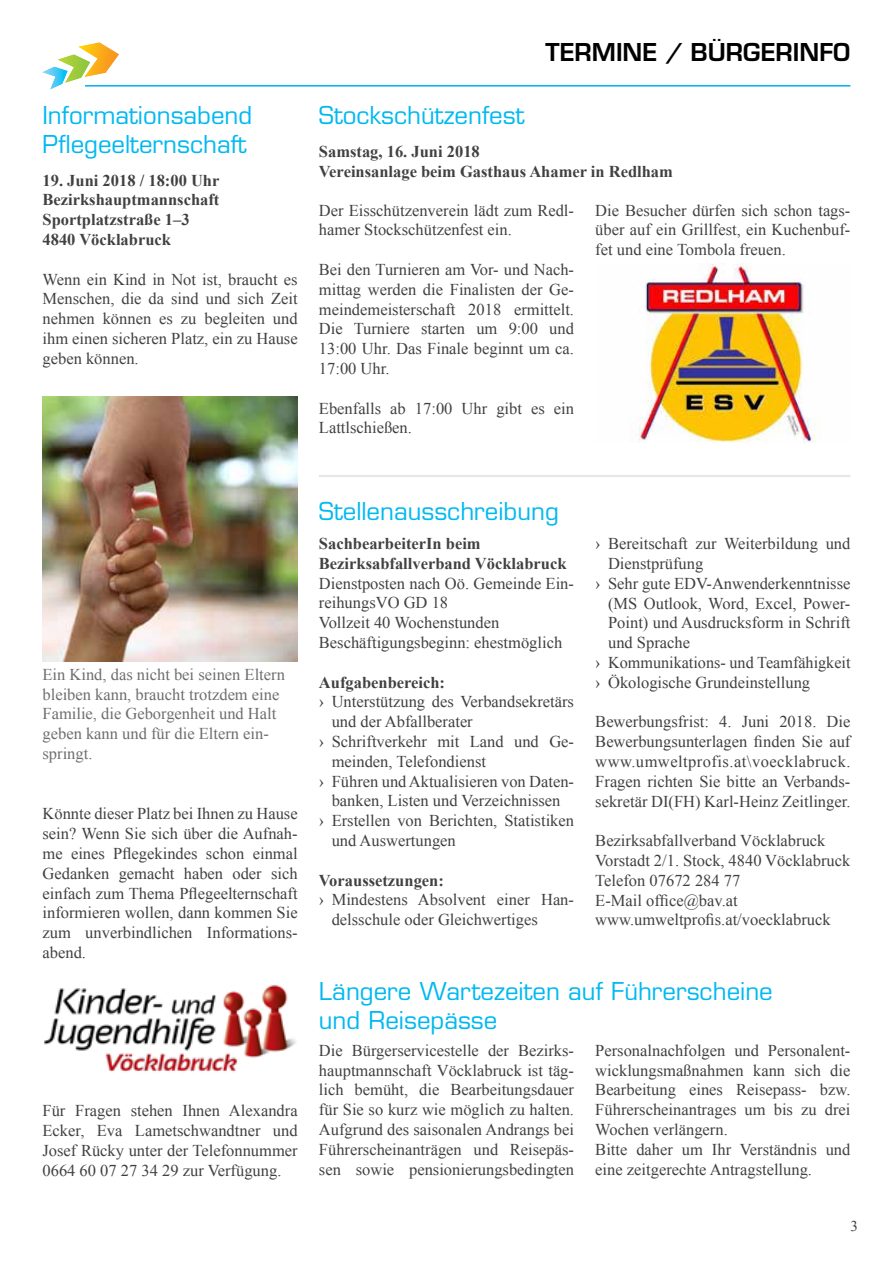
<style>
.page{position:relative;width:893px;height:1263px;background:#fff}
.page>*{position:absolute;margin:0;border:0;box-sizing:border-box;transform-origin:0 0}
.t1{font:24px/28.8px "Eurostile LT Std";color:#00b9f1}
.t2{font:600 24px "Eurostile LT Std";color:#000}
.t3{font:16.5px/19.8px "Times New Roman";color:#414042;text-align:justify}
.t4{font:700 16.5px/19.8px "Times New Roman";color:#414042}
.t5{font:16.5px/19.8px "Times New Roman";color:#6d6e71}
.t6{font:15px "Times New Roman";color:#414042}
</style>
<div class="page">
<hr style="left:85px;top:85px;width:765px;height:2px;background:#00aeef">
<svg style="left:43px;top:43px;width:76px;height:46px"></svg>
<img style="left:632px;top:264px;width:185px;height:178px">
<img style="left:44px;top:984px;width:252px;height:89px">
<img style="left:43px;top:396px;width:255px;height:265px">
<hr style="left:319px;top:475px;width:531px;height:2px;background:#e6e7e8">
<h1 class="t1" style="left:43px;top:101px;width:211px">Informationsabend<br>Pflegeelternschaft</h1>
<p class="t4" style="left:43px;top:170px;width:178px">19. Juni 2018 / 18:00 Uhr<br>Bezirkshauptmannschaft<br>Sportplatzstraße 1–3<br>4840 Vöcklabruck</p>
<p class="t3" style="left:43px;top:269px;width:257px">Wenn ein Kind in Not ist, braucht es Menschen, die da sind und sich Zeit nehmen können es zu begleiten und ihm einen sicheren Platz, ein zu Hause geben können.</p>
<h1 class="t2" style="left:546px;top:37px;width:306px">TERMINE / BÜRGERINFO</h1>
<h1 class="t1" style="left:319px;top:101px;width:207px">Stockschützenfest</h1>
<p class="t4" style="left:319px;top:141px;width:356px">Samstag, 16. Juni 2018<br>Vereinsanlage beim Gasthaus Ahamer in Redlham</p>
<p class="t3" style="left:595px;top:200px;width:257px">Die Besucher dürfen sich schon tags&shy;über auf ein Grillfest, ein Kuchenbuf&shy;fet und eine Tombola freuen.</p>
<p class="t3" style="left:319px;top:200px;width:257px">Der Eisschützenverein lädt zum Redl&shy;hamer Stockschützenfest ein.</p>
<p class="t3" style="left:319px;top:259px;width:257px">Bei den Turnieren am Vor- und Nach&shy;mittag werden die Finalisten der Ge&shy;meindemeisterschaft 2018 ermittelt.<br>Die Turniere starten um 9:00 und 13:00 Uhr. Das Finale beginnt um ca.<br>17:00 Uhr.</p>
<p class="t3" style="left:319px;top:398px;width:257px">Ebenfalls ab 17:00 Uhr gibt es ein<br>Lattlschießen.</p>
<p class="t5" style="left:43px;top:664px;width:244px">Ein Kind, das nicht bei seinen Eltern bleiben kann, braucht trotzdem eine<br>Familie, die Geborgenheit und Halt geben kann und für die Eltern ein&shy;springt.</p>
<p class="t3" style="left:43px;top:804px;width:257px">Könnte dieser Platz bei Ihnen zu Hause sein? Wenn Sie sich über die Aufnah&shy;me eines Pflegekindes schon einmal Gedanken gemacht haben oder sich einfach zum Thema Pflegeelternschaft informieren wollen, dann kommen Sie zum unverbindlichen Informations&shy;abend.</p>
<p class="t3" style="left:43px;top:1101px;width:257px">Für Fragen stehen Ihnen Alexandra Ecker, Eva Lametschwandtner und Josef Rücky unter der Telefonnummer 0664 60 07 27 34 29 zur Verfügung.</p>
<h1 class="t1" style="left:319px;top:497px;width:241px">Stellenausschreibung</h1>
<p class="t4" style="left:319px;top:533px;width:249px">SachbearbeiterIn beim<br>Bezirksabfallverband Vöcklabruck</p>
<p class="t3" style="left:319px;top:573px;width:257px;text-align:left">Dienstposten nach Oö. Gemeinde Ein&shy;reihungsVO GD 18<br>Vollzeit 40 Wochenstunden<br>Beschäftigungsbeginn: ehestmöglich</p>
<p class="t4" style="left:319px;top:672px;width:128px">Aufgabenbereich:</p>
<p class="t3" style="left:319px;top:692px;width:257px">› Unterstützung des Verbandsekretärs</p>
<p class="t3" style="left:332px;top:711px;width:143px">und der Abfallberater</p>
<p class="t3" style="left:319px;top:731px;width:257px">› Schriftverkehr mit Land und Ge-</p>
<p class="t3" style="left:332px;top:751px;width:156px">meinden, Telefondienst</p>
<p class="t3" style="left:319px;top:771px;width:257px">› Führen und Aktualisieren von Daten-</p>
<p class="t3" style="left:332px;top:791px;width:230px">banken, Listen und Verzeichnissen</p>
<p class="t3" style="left:319px;top:810px;width:257px">› Erstellen von Berichten, Statistiken</p>
<p class="t3" style="left:332px;top:830px;width:126px">und Auswertungen</p>
<p class="t4" style="left:319px;top:870px;width:126px">Voraussetzungen:</p>
<p class="t3" style="left:332px;top:890px;width:244px;text-indent:-13px">› Mindestens Absolvent einer Han&shy;delsschule oder Gleichwertiges</p>
<p class="t3" style="left:595px;top:533px;width:257px">› Bereitschaft zur Weiterbildung und</p>
<p class="t3" style="left:608px;top:553px;width:97px">Dienstprüfung</p>
<p class="t3" style="left:595px;top:573px;width:257px">› Sehr gute EDV-Anwenderkenntnisse</p>
<p class="t3" style="left:608px;top:593px;width:244px">(MS Outlook, Word, Excel, Power-</p>
<p class="t3" style="left:608px;top:613px;width:244px">Point) und Ausdrucksform in Schrift</p>
<p class="t3" style="left:608px;top:632px;width:84px">und Sprache</p>
<p class="t3" style="left:595px;top:652px;width:257px">› Kommunikations- und Teamfähigkeit</p>
<p class="t3" style="left:595px;top:672px;width:216px">› Ökologische Grundeinstellung</p>
<p class="t3" style="left:595px;top:712px;width:257px">Bewerbungsfrist: 4. Juni 2018. Die Bewerbungsunterlagen finden Sie auf www.umweltprofis.at\voecklabruck.<br>Fragen richten Sie bitte an Verbands&shy;sekretär DI(FH) Karl-Heinz Zeitlinger.</p>
<p class="t3" style="left:595px;top:830px;width:257px;text-align:left">Bezirksabfallverband Vöcklabruck<br>Vorstadt 2/1. Stock, 4840 Vöcklabruck<br>Telefon 07672 284 77<br>E-Mail office@bav.at www.umweltprofis.at/voecklabruck</p>
<h1 class="t1" style="left:319px;top:977px;width:455px">Längere Wartezeiten auf Führerscheine und Reisepässe</h1>
<p class="t3" style="left:319px;top:1040px;width:257px">Die Bürgerservicestelle der Bezirks&shy;hauptmannschaft Vöcklabruck ist täg&shy;lich bemüht, die Bearbeitungsdauer für Sie so kurz wie möglich zu halten.<br>Aufgrund des saisonalen Andrangs bei Führerscheinanträgen und Reisepäs&shy;sen sowie pensionierungsbedingten</p>
<p class="t3" style="left:595px;top:1040px;width:257px;text-align:left">Personalnachfolgen und Personalent&shy;wicklungsmaßnahmen kann sich die Bearbeitung eines Reisepass- bzw.<br>Führerscheinantrages um bis zu drei Wochen verlängern.<br>Bitte daher um Ihr Verständnis und eine zeitgerechte Antragstellung.</p>
<p class="t6" style="left:850px;top:1216px;width:9px">3</p>
</div>
